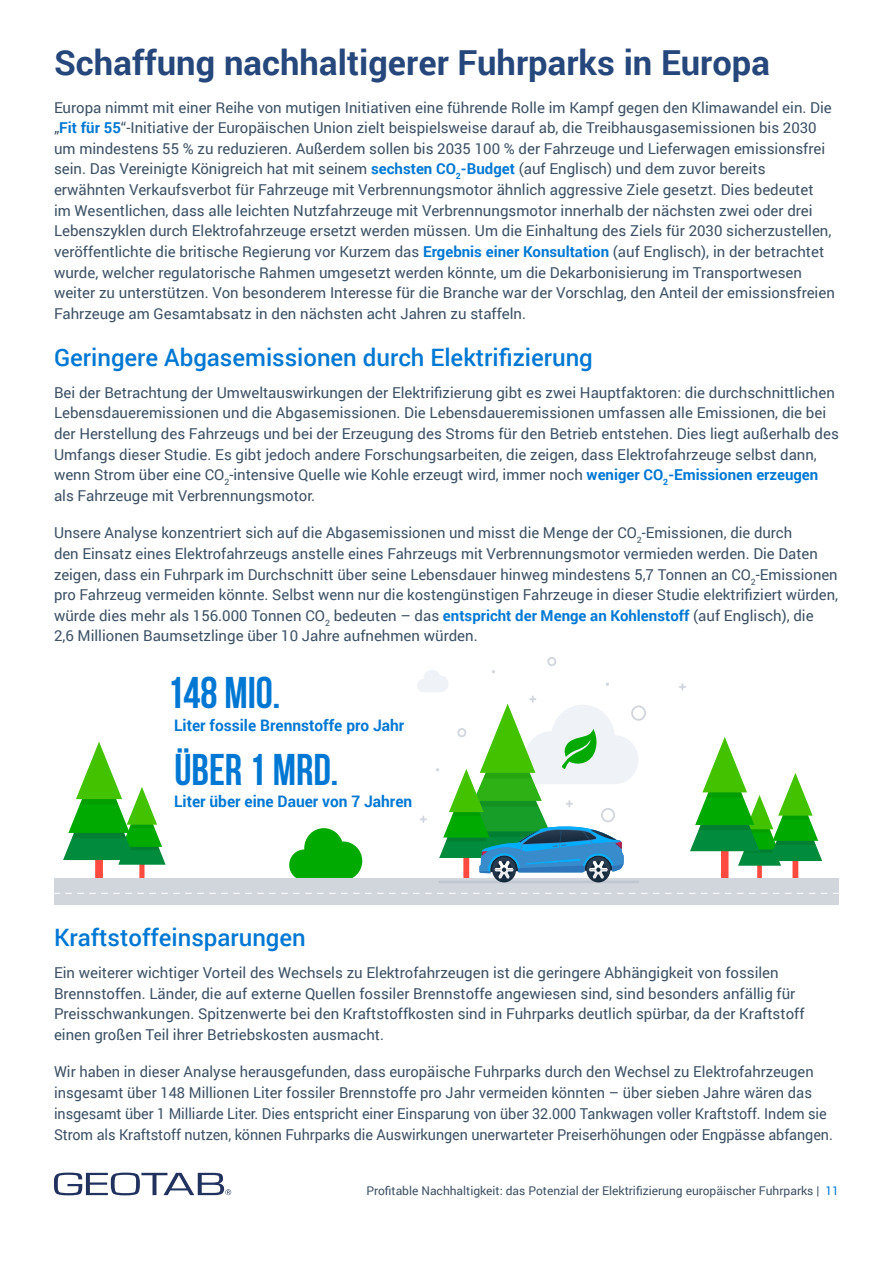
<style>
.page{position:relative;width:893px;height:1263px;background:#fff}
.page>*{position:absolute;margin:0;border:0;box-sizing:border-box;transform-origin:0 0}
.t1{font:700 44.25px "Bebas Neue";color:#0078d3}
.Heading_2__H2{font:700 34.5px "Roboto";color:#25477b}
.Heading_3__H3{font:500 24px "Roboto";color:#0078d3}
.t2{font:700 15.9px "Roboto";color:#0078d3}
.Body_Copy__P{font:15px/20.7px "Roboto";color:#3c5164}
.t3{font:12px "Roboto";color:#3c5164}
.s1{font-weight:700;color:#0078d3}
.s2{color:#0078d3}
</style>
<div class="page">
<svg style="left:54px;top:1172px;width:177px;height:23px"></svg>
<div style="left:757px;top:831px;width:5px;height:54px;background:#fe4a3f;border-radius:2px"></div>
<div style="left:139px;top:826px;width:5px;height:60px;background:#fe4a3f;border-radius:3px"></div>
<div style="left:792px;top:818px;width:6px;height:67px;background:#fe4a3f;border-radius:3px"></div>
<div style="left:721px;top:795px;width:7px;height:87px;background:#fe4a3f;border-radius:4px"></div>
<svg style="left:690px;top:737px;width:132px;height:129px"></svg>
<div style="left:95px;top:802px;width:8px;height:90px;background:#fe4a3f;border-radius:4px"></div>
<svg style="left:63px;top:742px;width:103px;height:123px"></svg>
<svg style="left:289px;top:828px;width:73px;height:50px"></svg>
<div style="left:54px;top:878px;width:785px;height:26px;background:#d1d6dd"></div>
<svg style="left:54px;top:893px;width:785px;height:1px"></svg>
<hr style="left:438px;top:881px;width:201px;height:2px;background:#66788c">
<svg style="left:680px;top:684px;width:5px;height:6px"></svg>
<div style="left:631px;top:705px;width:15px;height:16px;border:2px solid #d1d6dd;border-radius:50%"></div>
<div style="left:547px;top:657px;width:9px;height:9px;border:2px solid #d1d6dd;border-radius:50%"></div>
<svg style="left:417px;top:670px;width:222px;height:212px"></svg>
<h2 class="Heading_2__H2" style="left:54px;top:39px;width:717px">Schaffung nachhaltigerer Fuhrparks in Europa</h2>
<p class="Body_Copy__P" style="left:54px;top:96px;width:782px">Europa nimmt mit einer Reihe von mutigen Initiativen eine führende Rolle im Kampf gegen den Klimawandel ein. Die „<span class="s1">Fit für 55</span>“-Initiative der Europäischen Union zielt beispielsweise darauf ab, die Treibhausgasemissionen bis 2030 um mindestens 55 % zu reduzieren. Außerdem sollen bis 2035 100 % der Fahrzeuge und Lieferwagen emissionsfrei sein. Das Vereinigte Königreich hat mit seinem <span class="s1">sechsten CO</span><sub>2</sub><span class="s1">-Budget</span> (auf Englisch) und dem zuvor bereits erwähnten Verkaufsverbot für Fahrzeuge mit Verbrennungsmotor ähnlich aggressive Ziele gesetzt. Dies bedeutet<br>im Wesentlichen, dass alle leichten Nutzfahrzeuge mit Verbrennungsmotor innerhalb der nächsten zwei oder drei Lebenszyklen durch Elektrofahrzeuge ersetzt werden müssen. Um die Einhaltung des Ziels für 2030 sicherzustellen, veröffentlichte die britische Regierung vor Kurzem das <span class="s1">Ergebnis einer Konsultation</span> (auf Englisch), in der betrachtet wurde, welcher regulatorische Rahmen umgesetzt werden könnte, um die Dekarbonisierung im Transportwesen weiter zu unterstützen. Von besonderem Interesse für die Branche war der Vorschlag, den Anteil der emissionsfreien Fahrzeuge am Gesamtabsatz in den nächsten acht Jahren zu staffeln.</p>
<h3 class="Heading_3__H3" style="left:54px;top:340px;width:540px">Geringere Abgasemissionen durch Elektrifizierung</h3>
<p class="Body_Copy__P" style="left:54px;top:381px;width:786px">Bei der Betrachtung der Umweltauswirkungen der Elektrifizierung gibt es zwei Hauptfaktoren: die durchschnittlichen Lebensdaueremissionen und die Abgasemissionen. Die Lebensdaueremissionen umfassen alle Emissionen, die bei der Herstellung des Fahrzeugs und bei der Erzeugung des Stroms für den Betrieb entstehen. Dies liegt außerhalb des Umfangs dieser Studie. Es gibt jedoch andere Forschungsarbeiten, die zeigen, dass Elektrofahrzeuge selbst dann, wenn Strom über eine CO<sub>2</sub>-intensive Quelle wie Kohle erzeugt wird, immer noch <span class="s1">weniger CO</span><sub>2</sub><span class="s1">-Emissionen erzeugen </span>als Fahrzeuge mit Verbrennungsmotor.</p>
<p class="Body_Copy__P" style="left:54px;top:522px;width:786px">Unsere Analyse konzentriert sich auf die Abgasemissionen und misst die Menge der CO<sub>2</sub>-Emissionen, die durch<br>den Einsatz eines Elektrofahrzeugs anstelle eines Fahrzeugs mit Verbrennungsmotor vermieden werden. Die Daten zeigen, dass ein Fuhrpark im Durchschnitt über seine Lebensdauer hinweg mindestens 5,7 Tonnen an CO<sub>2</sub>-Emissionen pro Fahrzeug vermeiden könnte. Selbst wenn nur die kostengünstigen Fahrzeuge in dieser Studie elektrifiziert würden, würde dies mehr als 156.000 Tonnen CO<sub>2</sub> bedeuten – das <span class="s1">entspricht der Menge an Kohlenstoff</span> (auf Englisch), die<br>2,6 Millionen Baumsetzlinge über 10 Jahre aufnehmen würden.</p>
<p class="t1" style="left:167px;top:669px;width:115px">148 MIO.</p>
<p class="t2" style="left:174px;top:714px;width:232px">Liter fossile Brennstoffe pro Jahr</p>
<p class="t1" style="left:174px;top:746px;width:166px">ÜBER 1 MRD.</p>
<p class="t2" style="left:174px;top:790px;width:240px">Liter über eine Dauer von 7 Jahren</p>
<h3 class="Heading_3__H3" style="left:54px;top:920px;width:253px">Kraftstoffeinsparungen</h3>
<p class="Body_Copy__P" style="left:54px;top:962px;width:752px">Ein weiterer wichtiger Vorteil des Wechsels zu Elektrofahrzeugen ist die geringere Abhängigkeit von fossilen Brennstoffen. Länder, die auf externe Quellen fossiler Brennstoffe angewiesen sind, sind besonders anfällig für Preisschwankungen. Spitzenwerte bei den Kraftstoffkosten sind in Fuhrparks deutlich spürbar, da der Kraftstoff einen großen Teil ihrer Betriebskosten ausmacht.</p>
<p class="Body_Copy__P" style="left:54px;top:1061px;width:780px">Wir haben in dieser Analyse herausgefunden, dass europäische Fuhrparks durch den Wechsel zu Elektrofahrzeugen insgesamt über 148 Millionen Liter fossiler Brennstoffe pro Jahr vermeiden könnten – über sieben Jahre wären das insgesamt über 1 Milliarde Liter. Dies entspricht einer Einsparung von über 32.000 Tankwagen voller Kraftstoff. Indem sie Strom als Kraftstoff nutzen, können Fuhrparks die Auswirkungen unerwarteter Preiserhöhungen oder Engpässe abfangen.</p>
<p class="t3" style="left:366px;top:1182px;width:474px">Profitable Nachhaltigkeit: das Potenzial der Elektrifizierung europäischer Fuhrparks | <span class="s2">11</span></p>
</div>
